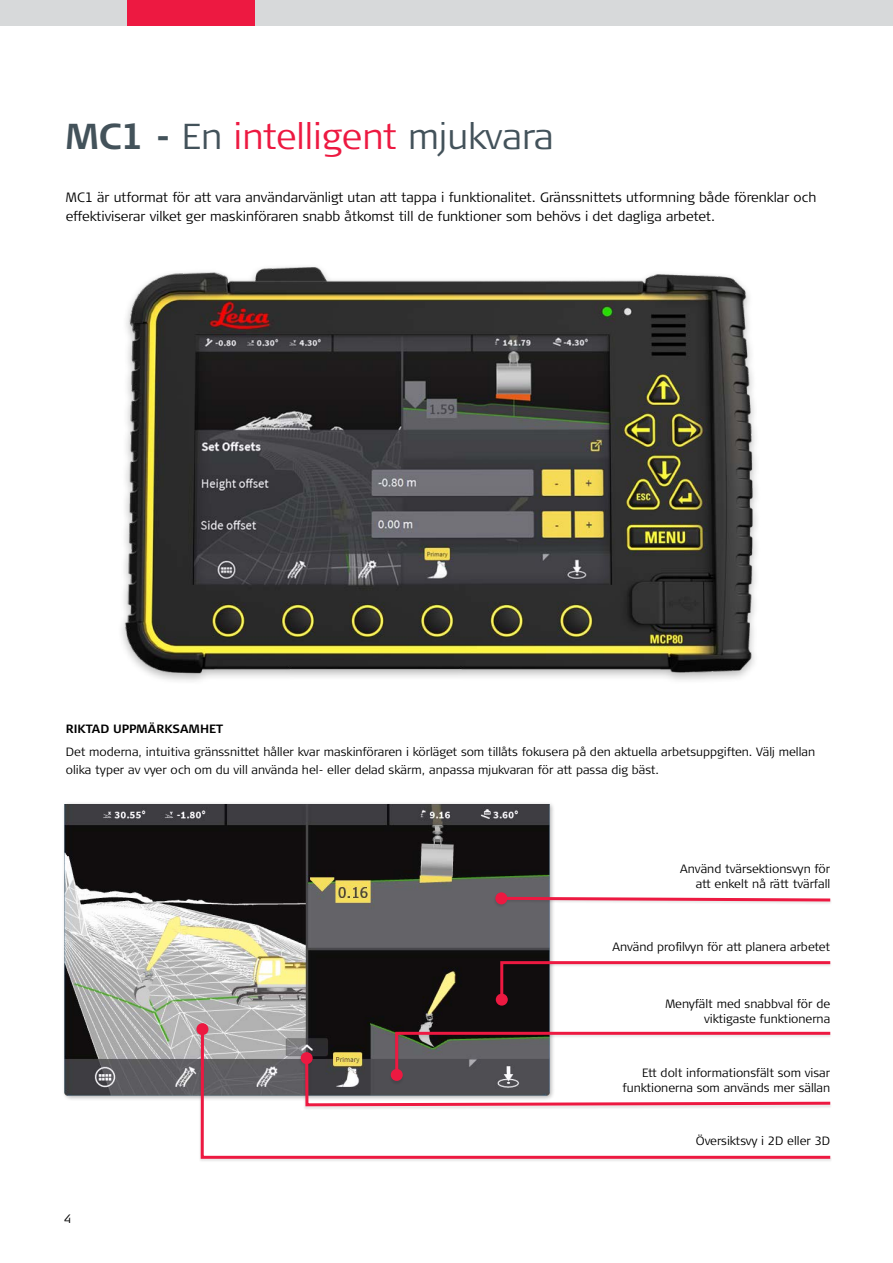
<style>
.page{position:relative;width:893px;height:1263px;background:#fff}
.page>*{position:absolute;margin:0;border:0;box-sizing:border-box;transform-origin:0 0}
.t1{font:300 36px "Signa Column";color:#ed1941}
.t2{font:300 13.5px/19.5px "Signa Column";color:#000}
.t3{font:300 12px/15px "Signa Column";color:#000;text-align:right}
.t4{font:700 12px "Signa Column";color:#000}
.s1{font-weight:700;color:#43525a}
.s2{color:#43525a}
</style>
<div class="page">
<div style="left:0;top:0;width:893px;height:26px;background:#d7d9da"></div>
<div style="left:128px;top:0;width:127px;height:26px;background:#ed1941"></div>
<div style="left:62px;top:801px;width:493px;height:300px;background:#000;opacity:.3"></div>
<img style="left:65px;top:805px;width:484px;height:290px">
<div style="left:194px;top:1023px;width:638px;height:139px;background:#000;opacity:.1"></div>
<svg style="left:199px;top:1026px;width:633px;height:134px"></svg>
<div style="left:196px;top:1023px;width:12px;height:12px;background:#ed1941;border-radius:50%"></div>
<div style="left:493px;top:892px;width:339px;height:16px;background:#000;opacity:.1"></div>
<svg style="left:505px;top:895px;width:327px;height:8px"></svg>
<div style="left:495px;top:892px;width:12px;height:12px;background:#ed1941;border-radius:50%"></div>
<div style="left:299px;top:1052px;width:533px;height:58px;background:#000;opacity:.1"></div>
<svg style="left:304px;top:1030px;width:528px;height:78px"></svg>
<div style="left:301px;top:1052px;width:12px;height:12px;background:#ed1941;border-radius:50%"></div>
<div style="left:494px;top:961px;width:338px;height:49px;background:#000;opacity:.1"></div>
<svg style="left:499px;top:960px;width:333px;height:42px"></svg>
<div style="left:496px;top:993px;width:12px;height:12px;background:#ed1941;border-radius:50%"></div>
<img style="left:121px;top:267px;width:636px;height:414px">
<h1 class="t1" style="left:66px;top:114px;width:490px"><span class="s1">MC1 -</span> <span class="s2">En</span> intelligent <span class="s2">mjukvara</span></h1>
<p class="t2" style="left:66px;top:188px;width:752px">MC1 är utformat för att vara användarvänligt utan att tappa i funktionalitet. Gränssnittets utformning både förenklar och effektiviserar vilket ger maskinföraren snabb åtkomst till de funktioner som behövs i det dagliga arbetet.</p>
<p class="t4" style="left:66px;top:721px;width:159px">RIKTAD UPPMÄRKSAMHET</p>
<p class="t3" style="left:66px;top:743px;width:751px;line-height:18px;text-align:left">Det moderna, intuitiva gränssnittet håller kvar maskinföraren i körläget som tillåts fokusera på den aktuella arbetsuppgiften. Välj mellan olika typer av vyer och om du vill använda hel- eller delad skärm, anpassa mjukvaran för att passa dig bäst.</p>
<p class="t3" style="left:680px;top:862px;width:151px">Använd tvärsektionsvyn för att enkelt nå rätt tvärfall</p>
<p class="t3" style="left:612px;top:939px;width:219px">Använd profilvyn för att planera arbetet</p>
<p class="t3" style="left:665px;top:996px;width:166px">Menyfält med snabbval för de viktigaste funktionerna</p>
<p class="t3" style="left:622px;top:1065px;width:209px">Ett dolt informationsfält som visar funktionerna som används mer sällan</p>
<p class="t3" style="left:64px;top:1211px;width:9px">4</p>
<p class="t3" style="left:696px;top:1134px;width:136px">Översiktsvy i 2D eller 3D</p>
</div>
